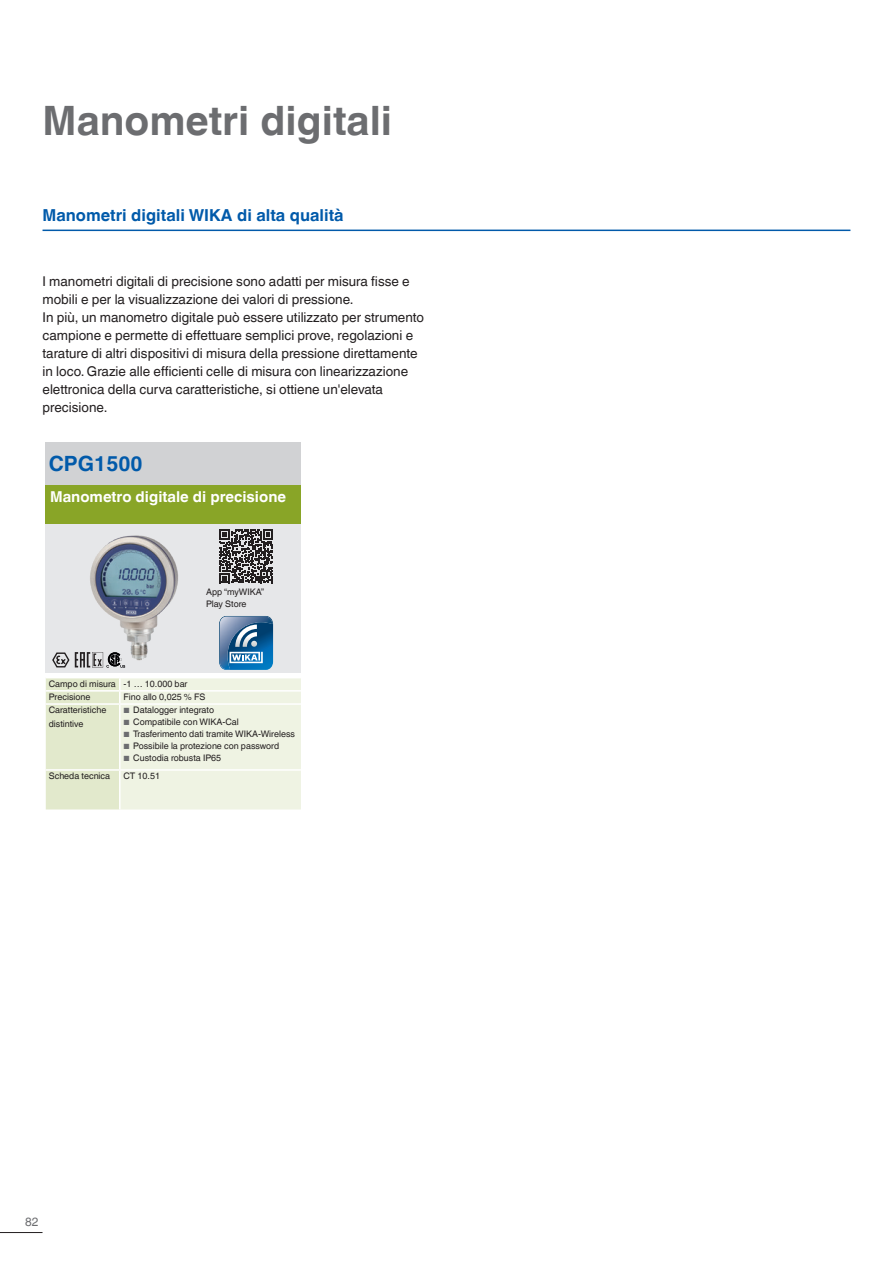
<style>
.page{position:relative;width:893px;height:1263px;background:#fff}
.page>*{position:absolute;margin:0;border:0;box-sizing:border-box;transform-origin:0 0}
.t1{font:700 40.5px "Helvetica World";color:#6c6d70}
.t2{font:700 21px "Helvetica World";color:#015aaa}
.t3{font:700 16.5px "Helvetica World";color:#015aaa}
.t4{font:700 15px "Helvetica World";color:#fff}
.t5{font:13.5px/18px "Helvetica World";color:#231f20}
.t6{font:12px "Helvetica World";color:#6c6d70}
.t7{font:9px/13.2px "Helvetica World";color:#231f20}
.s1{font-size:7.5px;color:#6c6d70}
</style>
<div class="page">
<hr style="left:0;top:1232px;width:43px;height:1px;background:#231f20">
<hr style="left:43px;top:230px;width:807px;height:1px;background:#015aaa">
<div style="left:46px;top:442px;width:255px;height:43px;background:#d1d2d4"></div>
<div style="left:46px;top:485px;width:255px;height:39px;background:#89a527"></div>
<div style="left:46px;top:524px;width:255px;height:149px;background:#e6e7e9"></div>
<svg style="left:46px;top:678px;width:255px;height:131px;background:#ebf0dc"></svg>
<hr style="left:46px;top:703px;width:74px;height:2px;background:#fff">
<hr style="left:120px;top:703px;width:181px;height:2px;background:#fff">
<hr style="left:119px;top:705px;width:2px;height:64px;background:#fff">
<hr style="left:46px;top:769px;width:74px;height:2px;background:#fff">
<hr style="left:120px;top:769px;width:181px;height:2px;background:#fff">
<hr style="left:119px;top:771px;width:2px;height:38px;background:#fff">
<svg style="left:52px;top:652px;width:17px;height:15px"></svg>
<svg style="left:75px;top:652px;width:10px;height:16px"></svg>
<div style="left:86px;top:531px;width:109px;height:145px;background:#231f20;opacity:.4"></div>
<img style="left:88px;top:531px;width:93px;height:131px">
<svg style="left:219px;top:529px;width:54px;height:54px"></svg>
<svg style="left:219px;top:616px;width:54px;height:54px;background:#4f84ae"></svg>
<h1 class="t1" style="left:43px;top:98px;width:351px">Manometri digitali</h1>
<p class="t3" style="left:43px;top:206px;width:303px">Manometri digitali WIKA di alta qualità</p>
<p class="t5" style="left:43px;top:272px;width:383px">I manometri digitali di precisione sono adatti per misura fisse e mobili e per la visualizzazione dei valori di pressione.<br>In più, un manometro digitale può essere utilizzato per strumento campione e permette di effettuare semplici prove, regolazioni e tarature di altri dispositivi di misura della pressione direttamente in loco. Grazie alle efficienti celle di misura con linearizzazione elettronica della curva caratteristiche, si ottiene un'elevata precisione.</p>
<h2 class="t2" style="left:49px;top:451px;width:95px">CPG1500</h2>
<p class="t4" style="left:50px;top:488px;width:238px">Manometro digitale di precisione</p>
<p class="t7" style="left:206px;top:586px;width:60px;line-height:12px">App “myWIKA”<br>Play Store</p>
<p class="t7" style="left:49px;top:677px;width:140px">Campo di misura -1 … 10.000 bar<br>Precisione</p>
<p class="t7" style="left:124px;top:691px;width:83px">Fino allo 0,025 % FS</p>
<p class="t7" style="left:49px;top:704px;width:59px">Caratteristiche distintive</p>
<p class="t7" style="left:124px;top:704px;width:92px"><span class="s1">■</span> Datalogger integrato</p>
<p class="t7" style="left:124px;top:716px;width:117px"><span class="s1">■</span> Compatibile con WIKA-Cal</p>
<p class="t7" style="left:124px;top:728px;width:173px"><span class="s1">■</span> Trasferimento dati tramite WIKA-Wireless</p>
<p class="t7" style="left:124px;top:740px;width:157px"><span class="s1">■</span> Possibile la protezione con password</p>
<p class="t7" style="left:124px;top:752px;width:99px"><span class="s1">■</span> Custodia robusta IP65</p>
<p class="t7" style="left:49px;top:770px;width:63px">Scheda tecnica</p>
<p class="t7" style="left:124px;top:770px;width:38px">CT 10.51</p>
<p class="t6" style="left:25px;top:1215px;width:15px">82</p>
</div>
